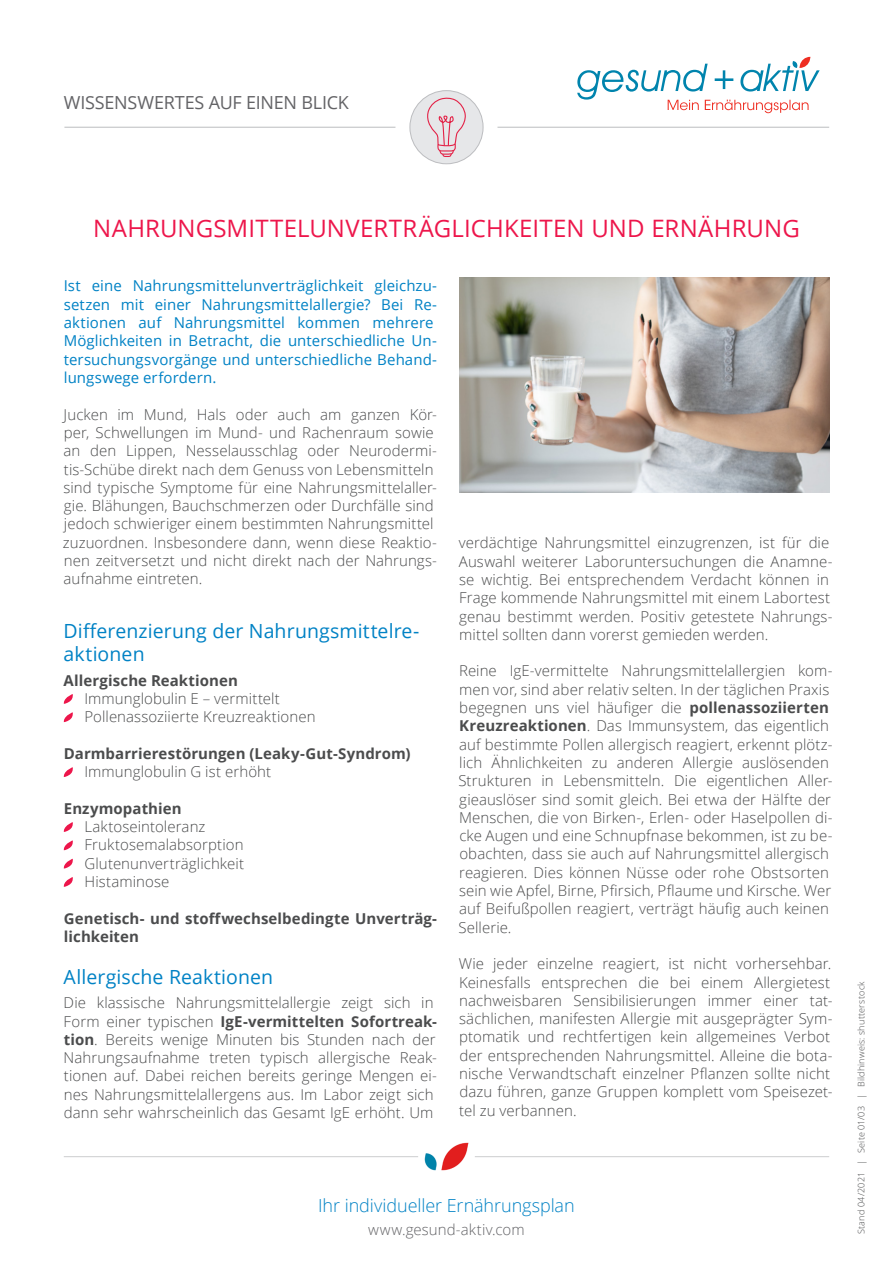
<style>
.page{position:relative;width:893px;height:1263px;background:#fff}
.page>*{position:absolute;margin:0;border:0;box-sizing:border-box;transform-origin:0 0}
.Haedline_-_16_pt_-_r{font:24px "Open Sans";letter-spacing:.005em;color:#ed164b}
.Haedline_-_13_pt_-_b{font:19.5px/23.4px "Open Sans";letter-spacing:.005em;color:#0082c5}
.Footer_-_12_pt_-_bla{font:300 18px "Open Sans";letter-spacing:-.005em;color:#0082c5}
.NL___Thema_-_grau{font:18px "Open Sans";letter-spacing:-.015em;color:#636366}
.Fließtext_-_10_pt{font:300 15px/18.3px "Open Sans";letter-spacing:.005em;color:#4b4c4d}
.Fließtext_-_10_pt-2{font:15px/18.3px "Open Sans";letter-spacing:.005em;color:#0082c5}
.Fließtext_-_10_pt-3{font:700 15px/18.3px "Open Sans";letter-spacing:.005em;color:#4b4c4d}
.Footer_-_10_pt_-_gra{font:300 15px "Open Sans";letter-spacing:.01em;color:#636366}
.Datum__Seite__Bildqu{font:300 9px "Open Sans";letter-spacing:.025em;color:#4b4c4d}
.s1{font-weight:700}
</style>
<div class="page">
<hr style="left:64px;top:127px;width:765px;height:1px;background:#bcbdc0">
<div style="left:395px;top:76px;width:102px;height:102px;background:#fff;border-radius:50%"></div>
<hr style="left:64px;top:1156px;width:765px;height:1px;background:#cccdcf">
<div style="left:418px;top:1128px;width:57px;height:57px;background:#fff;border-radius:50%"></div>
<div style="left:410px;top:91px;width:73px;height:73px;background:#e6e7e9;border-radius:50%"></div>
<svg style="left:426px;top:90px;width:41px;height:68px"></svg>
<svg style="left:64px;top:694px;width:9px;height:10px"></svg>
<svg style="left:64px;top:712px;width:9px;height:10px"></svg>
<svg style="left:64px;top:767px;width:9px;height:10px"></svg>
<svg style="left:64px;top:822px;width:9px;height:10px"></svg>
<svg style="left:64px;top:840px;width:9px;height:10px"></svg>
<svg style="left:64px;top:859px;width:9px;height:9px"></svg>
<svg style="left:64px;top:877px;width:9px;height:10px"></svg>
<img style="left:459px;top:277px;width:370px;height:216px">
<svg style="left:577px;top:57px;width:243px;height:56px"></svg>
<img style="left:425px;top:1142px;width:44px;height:28px">
<p class="NL___Thema_-_grau" style="left:64px;top:90px;width:287px">WISSENSWERTES AUF EINEN BLICK</p>
<p class="Haedline_-_16_pt_-_r" style="left:93px;top:212px;width:708px">NAHRUNGSMITTELUNVERTRÄGLICHKEITEN UND ERNÄHRUNG</p>
<p class="Fließtext_-_10_pt-2" style="left:64px;top:276px;width:375px">Ist eine Nahrungsmittelunverträglichkeit gleichzu&shy;setzen mit einer Nahrungsmittelallergie? Bei Re&shy;aktionen auf Nahrungsmittel kommen mehrere Möglichkeiten in Betracht, die unterschiedliche Un&shy;tersuchungsvorgänge und unterschiedliche Behand&shy;lungswege erfordern.</p>
<p class="Fließtext_-_10_pt" style="left:63px;top:405px;width:376px">Jucken im Mund, Hals oder auch am ganzen Kör&shy;per, Schwellungen im Mund- und Rachenraum sowie an den Lippen, Nesselausschlag oder Neurodermi&shy;tis-Schübe direkt nach dem Genuss von Lebensmitteln sind typische Symptome für eine Nahrungsmittelaller&shy;gie. Blähungen, Bauchschmerzen oder Durchfälle sind jedoch schwieriger einem bestimmten Nahrungsmittel zuzuordnen. Insbesondere dann, wenn diese Reaktio&shy;nen zeitversetzt und nicht direkt nach der Nahrungs&shy;aufnahme eintreten.</p>
<p class="Haedline_-_13_pt_-_b" style="left:63px;top:618px;width:358px">Differenzierung der Nahrungsmittelre&shy;aktionen</p>
<p class="Fließtext_-_10_pt-3" style="left:64px;top:671px;width:176px">Allergische Reaktionen</p>
<p class="Fließtext_-_10_pt" style="left:85px;top:689px;width:197px">Immunglobulin E – vermittelt</p>
<p class="Fließtext_-_10_pt" style="left:85px;top:707px;width:233px">Pollenassoziierte Kreuzreaktionen</p>
<p class="Fließtext_-_10_pt-3" style="left:64px;top:744px;width:348px">Darmbarrierestörungen (Leaky-Gut-Syndrom)</p>
<p class="Fließtext_-_10_pt" style="left:85px;top:762px;width:188px">Immunglobulin G ist erhöht</p>
<p class="Fließtext_-_10_pt-3" style="left:64px;top:799px;width:119px">Enzymopathien</p>
<p class="Fließtext_-_10_pt" style="left:85px;top:817px;width:122px">Laktoseintoleranz</p>
<p class="Fließtext_-_10_pt" style="left:85px;top:835px;width:161px">Fruktosemalabsorption</p>
<p class="Fließtext_-_10_pt" style="left:85px;top:854px;width:161px">Glutenunverträglichkeit</p>
<p class="Fließtext_-_10_pt" style="left:85px;top:872px;width:86px">Histaminose</p>
<p class="Fließtext_-_10_pt-3" style="left:64px;top:908px;width:375px">Genetisch- und stoffwechselbedingte Unverträg&shy;lichkeiten</p>
<p class="Haedline_-_13_pt_-_b" style="left:64px;top:964px;width:211px">Allergische Reaktionen</p>
<p class="Fließtext_-_10_pt" style="left:64px;top:993px;width:375px">Die klassische Nahrungsmittelallergie zeigt sich in Form einer typischen <span class="s1">IgE-vermittelten Sofortreak&shy;tion</span>. Bereits wenige Minuten bis Stunden nach der Nahrungsaufnahme treten typisch allergische Reak&shy;tionen auf. Dabei reichen bereits geringe Mengen ei&shy;nes Nahrungsmittelallergens aus. Im Labor zeigt sich dann sehr wahrscheinlich das Gesamt IgE erhöht. Um</p>
<p class="Fließtext_-_10_pt" style="left:459px;top:533px;width:375px">verdächtige Nahrungsmittel einzugrenzen, ist für die Auswahl weiterer Laboruntersuchungen die Anamne&shy;se wichtig. Bei entsprechendem Verdacht können in Frage kommende Nahrungsmittel mit einem Labortest genau bestimmt werden. Positiv getestete Nahrungs&shy;mittel sollten dann vorerst gemieden werden.</p>
<p class="Fließtext_-_10_pt" style="left:458px;top:661px;width:375px">Reine IgE-vermittelte Nahrungsmittelallergien kom&shy;men vor, sind aber relativ selten. In der täglichen Praxis begegnen uns viel häufiger die <span class="s1">pollenassoziierten Kreuzreaktionen</span>. Das Immunsystem, das eigentlich auf bestimmte Pollen allergisch reagiert, erkennt plötz&shy;lich Ähnlichkeiten zu anderen Allergie auslösenden Strukturen in Lebensmitteln. Die eigentlichen Aller&shy;gieauslöser sind somit gleich. Bei etwa der Hälfte der Menschen, die von Birken-, Erlen- oder Haselpollen di&shy;cke Augen und eine Schnupfnase bekommen, ist zu be&shy;obachten, dass sie auch auf Nahrungsmittel allergisch reagieren. Dies können Nüsse oder rohe Obstsorten sein wie Apfel, Birne, Pfirsich, Pflaume und Kirsche. Wer auf Beifußpollen reagiert, verträgt häufig auch keinen Sellerie.</p>
<p class="Fließtext_-_10_pt" style="left:459px;top:954px;width:375px">Wie jeder einzelne reagiert, ist nicht vorhersehbar.<br>Keinesfalls entsprechen die bei einem Allergietest nachweisbaren Sensibilisierungen immer einer tat&shy;sächlichen, manifesten Allergie mit ausgeprägter Sym&shy;ptomatik und rechtfertigen kein allgemeines Verbot der entsprechenden Nahrungsmittel. Alleine die bota&shy;nische Verwandtschaft einzelner Pflanzen sollte nicht dazu führen, ganze Gruppen komplett vom Speisezet&shy;tel zu verbannen.</p>
<p class="Footer_-_12_pt_-_bla" style="left:318px;top:1193px;width:258px">Ihr individueller Ernährungsplan</p>
<p class="Footer_-_10_pt_-_gra" style="left:368px;top:1219px;width:158px">www.gesund-aktiv.com</p>
<p class="Datum__Seite__Bildqu" style="left:855px;top:1234px;width:254px;rotate:-90deg">Stand 04/2021 | Seite 01/03 | Bildhinweis: shutterstock</p>
</div>
